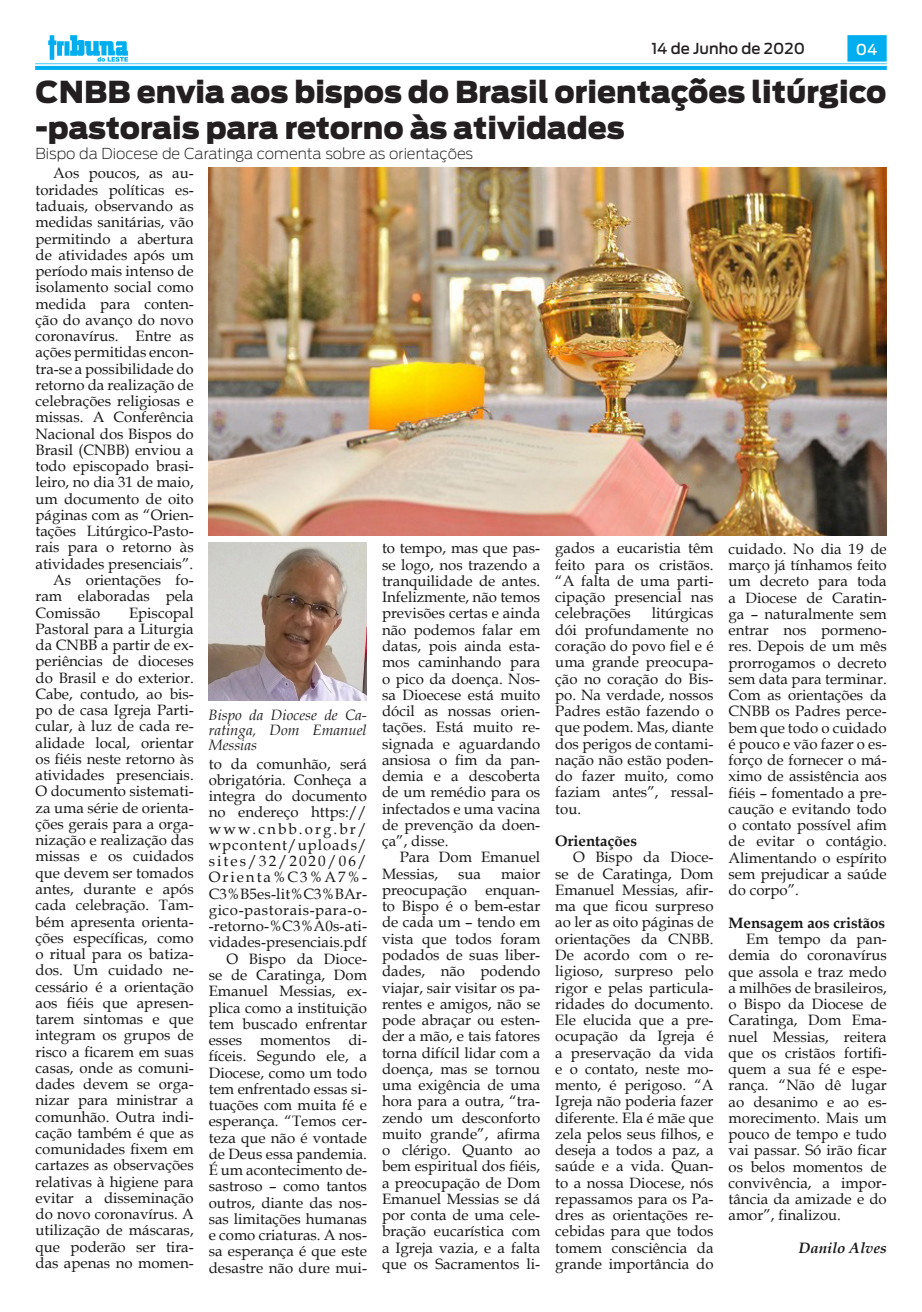
<style>
.page{position:relative;width:922px;height:1312px;background:#fff}
.page>*{position:absolute;margin:0;border:0;box-sizing:border-box;transform-origin:0 0}
.Normal__Web{font:900 30px/36px "Antenna";color:#231f20}
.Tribuna_Texto_-_Book{font:15px/16.2px "Book Antiqua";color:#171717;text-align:justify}
.Normal__Web-2{font:200 15px "Antenna";color:#171717}
.Tribuna_Texto_-_Book-2{font:italic 15px/15px "Book Antiqua";color:#231f20;text-align:justify}
.Tribuna_Texto_-_Book-3{font:700 15px "Book Antiqua";color:#171717}
.t1{font:500 15px "Antenna";color:#231f20}
.Tribuna_Texto_-_Book-4{font:italic 700 15px "Book Antiqua";color:#171717}
.t2{font:500 15px "Antenna";color:#fff}
</style>
<div class="page">
<img style="left:35px;top:35px;width:851px;height:34px">
<img style="left:209px;top:542px;width:158px;height:158px">
<img style="left:209px;top:167px;width:677px;height:368px">
<p class="t1" style="left:651px;top:40px;width:155px">14 de Junho de 2020</p>
<p class="t2" style="left:855px;top:40px;width:23px">04</p>
<p class="Normal__Web" style="left:35px;top:74px;width:852px">CNBB envia aos bispos do Brasil orientações litúrgico -pastorais para retorno às atividades</p>
<p class="Normal__Web-2" style="left:35px;top:145px;width:439px">Bispo da Diocese de Caratinga comenta sobre as orientações</p>
<p class="Tribuna_Texto_-_Book" style="left:35px;top:165px;width:160px;text-indent:18px">Aos poucos, as au&shy;toridades políticas es&shy;taduais, observando as medidas sanitárias, vão permitindo a abertura de atividades após um período mais intenso de isolamento social como medida para conten&shy;ção do avanço do novo coronavírus. Entre as ações permitidas encon&shy;tra-se a possibilidade do retorno da realização de celebrações religiosas e missas. A Conferência Nacional dos Bispos do Brasil (CNBB) enviou a todo episcopado brasi&shy;leiro, no dia 31 de maio, um documento de oito páginas com as “Orien&shy;tações Litúrgico-Pasto&shy;rais para o retorno às atividades presenciais”.</p>
<p class="Tribuna_Texto_-_Book" style="left:35px;top:571px;width:160px;text-indent:18px">As orientações fo&shy;ram elaboradas pela Comissão</p>
<p class="Tribuna_Texto_-_Book" style="left:35px;top:604px;width:160px;text-indent:93px">Episcopal Pastoral para a Liturgia da CNBB a partir de ex&shy;periências de dioceses do Brasil e do exterior.<br>Cabe, contudo, ao bis&shy;po de casa Igreja Parti&shy;cular, à luz de cada re&shy;alidade local, orientar os fiéis neste retorno às atividades presenciais.<br>O documento sistemati&shy;za uma série de orienta&shy;ções gerais para a orga&shy;nização e realização das missas e os cuidados que devem ser tomados antes, durante e após cada celebração. Tam&shy;bém apresenta orienta&shy;ções específicas, como o ritual para os batiza&shy;dos. Um cuidado ne&shy;cessário é a orientação aos fiéis que apresen&shy;tarem sintomas e que integram os grupos de risco a ficarem em suas casas, onde as comuni&shy;dades devem se orga&shy;nizar para ministrar a comunhão. Outra indi&shy;cação também é que as comunidades fixem em cartazes as observações relativas à higiene para evitar a disseminação do novo coronavírus. A utilização de máscaras, que poderão ser tira&shy;das apenas no momen-</p>
<p class="Tribuna_Texto_-_Book-2" style="left:208px;top:707px;width:160px">Bispo da Diocese de Ca&shy;ratinga, Dom Emanuel Messias</p>
<p class="Tribuna_Texto_-_Book" style="left:209px;top:754px;width:160px">to da comunhão, será obrigatória. Conheça a integra do documento no endereço https:// www.cnbb.org.br/ wpcontent/uploads/ sites/32/2020/06/ Orienta%C3%A7%- C3%B5es-lit%C3%BAr&shy;gico-pastorais-para-o--retorno-%C3%A0s-ati&shy;vidades-presenciais.pdf</p>
<p class="Tribuna_Texto_-_Book" style="left:209px;top:949px;width:160px;text-indent:18px">O Bispo da Dioce&shy;se de Caratinga, Dom Emanuel Messias, ex&shy;plica como a instituição tem buscado enfrentar esses momentos di&shy;fíceis. Segundo ele, a Diocese, como um todo tem enfrentado essas si&shy;tuações com muita fé e esperança. “Temos cer&shy;teza que não é vontade de Deus essa pandemia.<br>É um acontecimento de&shy;sastroso – como tantos outros, diante das nos&shy;sas limitações humanas e como criaturas. A nos&shy;sa esperança é que este desastre não dure mui-</p>
<p class="Tribuna_Texto_-_Book" style="left:382px;top:539px;width:160px">to tempo, mas que pas&shy;se logo, nos trazendo a tranquilidade de antes.<br>Infelizmente, não temos previsões certas e ainda não podemos falar em datas, pois ainda esta&shy;mos caminhando para o pico da doença. Nos&shy;sa Dioecese está muito dócil as nossas orien&shy;tações. Está muito re&shy;signada e aguardando ansiosa o fim da pan&shy;demia e a descoberta de um remédio para os infectados e uma vacina de prevenção da doen&shy;ça”, disse.</p>
<p class="Tribuna_Texto_-_Book" style="left:382px;top:848px;width:160px;text-indent:18px">Para Dom Emanuel<br>Messias,</p>
<p class="Tribuna_Texto_-_Book" style="left:382px;top:864px;width:160px;text-indent:119px">maior preocupação enquan&shy;to Bispo é o bem-estar de cada um – tendo em vista que todos foram podados de suas liber&shy;dades, não podendo viajar, sair visitar os pa&shy;rentes e amigos, não se pode abraçar ou esten&shy;der a mão, e tais fatores torna difícil lidar com a doença, mas se tornou uma exigência de uma hora para a outra, “tra&shy;zendo um desconforto muito grande”, afirma o clérigo. Quanto ao bem espiritual dos fiéis, a preocupação de Dom Emanuel Messias se dá por conta de uma cele&shy;bração eucarística com a Igreja vazia, e a falta que os Sacramentos li-</p>
<p class="Tribuna_Texto_-_Book" style="left:458px;top:864px;width:24px">sua</p>
<p class="Tribuna_Texto_-_Book" style="left:555px;top:539px;width:160px">gados a eucaristia têm feito para os cristãos. “A falta de uma parti&shy;cipação presencial nas celebrações</p>
<p class="Tribuna_Texto_-_Book" style="left:555px;top:604px;width:160px;text-indent:96px">litúrgicas dói profundamente no coração do povo fiel e é uma grande preocupa&shy;ção no coração do Bis&shy;po. Na verdade, nossos Padres estão fazendo o que podem. Mas, diante dos perigos de contami&shy;nação não estão poden&shy;do fazer muito, como faziam antes”, ressal&shy;tou.</p>
<p class="Tribuna_Texto_-_Book-3" style="left:555px;top:830px;width:83px">Orientações</p>
<p class="Tribuna_Texto_-_Book" style="left:555px;top:848px;width:160px;text-indent:18px">O Bispo da Dioce&shy;se de Caratinga, Dom Emanuel Messias, afir&shy;ma que ficou surpreso ao ler as oito páginas de orientações da CNBB.<br>De acordo com o re&shy;ligioso, surpreso pelo rigor e pelas particula&shy;ridades do documento.<br>Ele elucida que a pre&shy;ocupação da Igreja é a preservação da vida e o contato, neste mo&shy;mento, é perigoso. “A Igreja não poderia fazer diferente. Ela é mãe que zela pelos seus filhos, e deseja a todos a paz, a saúde e a vida. Quan&shy;to a nossa Diocese, nós repassamos para os Pa&shy;dres as orientações re&shy;cebidas para que todos tomem consciência da grande importância do</p>
<p class="Tribuna_Texto_-_Book" style="left:728px;top:540px;width:160px">cuidado. No dia 19 de março já tínhamos feito um decreto para toda a Diocese de Caratin&shy;ga – naturalmente sem entrar nos pormeno&shy;res. Depois de um mês prorrogamos o decreto sem data para terminar.<br>Com as orientações da CNBB os Padres perce&shy;bem que todo o cuidado é pouco e vão fazer o es&shy;forço de fornecer o má&shy;ximo de assistência aos fiéis – fomentado a pre&shy;caução e evitando todo o contato possível afim de evitar o contágio.<br>Alimentando o espírito sem prejudicar a saúde do corpo”.</p>
<p class="Tribuna_Texto_-_Book-3" style="left:728px;top:912px;width:158px">Mensagem aos cristãos</p>
<p class="Tribuna_Texto_-_Book" style="left:728px;top:930px;width:160px;text-indent:18px">Em tempo da pan&shy;demia do coronavírus que assola e traz medo a milhões de brasileiros, o Bispo da Diocese de Caratinga, Dom Ema&shy;nuel Messias, reitera que os cristãos fortifi&shy;quem a sua fé e espe&shy;rança. “Não dê lugar ao desanimo e ao es&shy;morecimento. Mais um pouco de tempo e tudo vai passar. Só irão ficar os belos momentos de convivência, a impor&shy;tância da amizade e do amor”, finalizou.</p>
<p class="Tribuna_Texto_-_Book-4" style="left:798px;top:1237px;width:89px">Danilo Alves</p>
</div>
